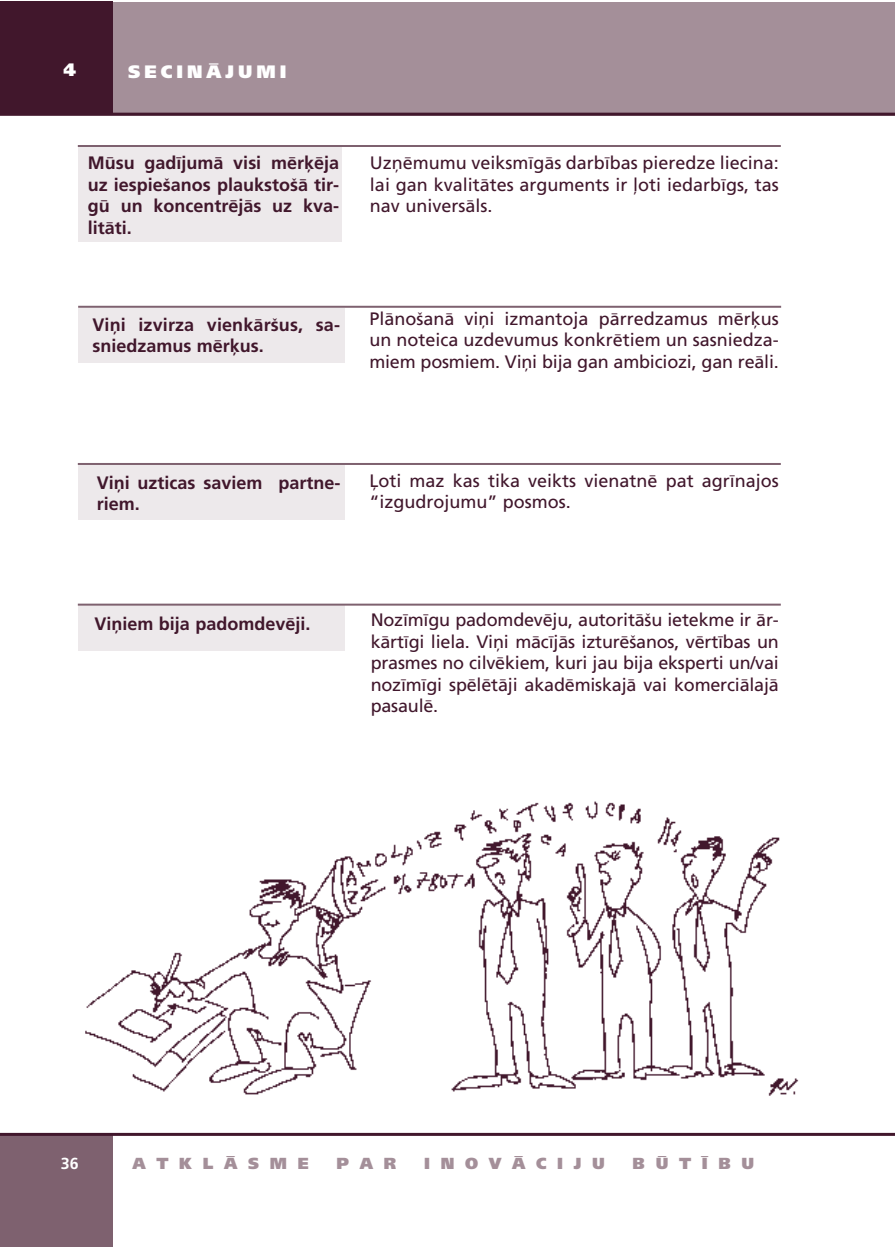
<style>
.page{position:relative;width:896px;height:1248px;background:#fff}
.page>*{position:absolute;margin:0;border:0;box-sizing:border-box;transform-origin:0 0}
.t1{font:18px/21.6px "Frutiger Lat Plain";color:#41172c;text-align:justify}
.t2{font:700 18px/21.6px "Frutiger Lat";color:#41172c}
.t3{font:900 18px "Frutiger Lat";letter-spacing:.22em;color:#fff}
.t4{font:900 16px "Frutiger Lat";letter-spacing:.665em;color:#a48f99}
.t5{font:700 16px "Frutiger Lat";color:#fff}
</style>
<div class="page">
<div style="left:0;top:2px;width:895px;height:114px;background:#a48f99"></div>
<div style="left:0;top:1px;width:113px;height:114px;background:#41172c"></div>
<div style="left:0;top:1135px;width:113px;height:112px;background:#7e616f"></div>
<hr style="left:0;top:1133px;width:895px;height:3px;background:#41172c">
<hr style="left:0;top:113px;width:895px;height:3px;background:#41172c">
<div style="left:78px;top:606px;width:267px;height:45px;background:#ede9eb"></div>
<hr style="left:78px;top:604px;width:703px;height:2px;background:#7e616f">
<div style="left:78px;top:465px;width:267px;height:55px;background:#ede9eb"></div>
<hr style="left:78px;top:463px;width:703px;height:2px;background:#7e616f">
<div style="left:78px;top:308px;width:267px;height:55px;background:#ede9eb"></div>
<hr style="left:78px;top:306px;width:703px;height:2px;background:#7e616f">
<div style="left:78px;top:147px;width:264px;height:94px;background:#ede9eb"></div>
<hr style="left:78px;top:145px;width:703px;height:2px;background:#7e616f">
<img style="left:85px;top:801px;width:714px;height:295px">
<p class="t3" style="left:63px;top:63px;width:14px">4</p>
<p class="t3" style="left:128px;top:64px;width:160px">SECINÅJUMI</p>
<p class="t2" style="left:88px;top:154px;width:253px;text-align:justify">Müsu gadîjumå visi mér˚éja uz iespießanos plaukstoßå tir&shy;gü un koncentréjås uz kva&shy;litåti.</p>
<p class="t1" style="left:370px;top:154px;width:410px">Uzñémumu veiksmîgås darbîbas pieredze liecina: lai gan kvalitåtes arguments ir ¬oti iedarbîgs, tas nav universåls.</p>
<p class="t2" style="left:92px;top:315px;width:249px">Viñi izvirza vienkårßus, sa&shy;sniedzamus mér˚us.</p>
<p class="t1" style="left:369px;top:309px;width:411px">Plånoßanå viñi izmantoja pårredzamus mér˚us un noteica uzdevumus konkrétiem un sasniedza&shy;miem posmiem. Viñi bija gan ambiciozi, gan reåli.</p>
<p class="t2" style="left:97px;top:473px;width:245px">Viñi uzticas saviem partne&shy;riem.</p>
<p class="t1" style="left:369px;top:471px;width:411px">Òoti maz kas tika veikts vienatné pat agrînajos “izgudrojumu” posmos.</p>
<p class="t2" style="left:94px;top:614px;width:218px">Viñiem bija padomdevéji.</p>
<p class="t1" style="left:371px;top:610px;width:410px">Nozîmîgu padomdevéju, autoritåßu ietekme ir år&shy;kårtîgi liela. Viñi måcîjås izturéßanos, vértîbas un prasmes no cilvékiem, kuri jau bija eksperti un/vai nozîmîgi spélétåji akadémiskajå vai komerciålajå pasaulé.</p>
<p class="t5" style="left:61px;top:1157px;width:19px">36</p>
<p class="t4" style="left:133px;top:1157px;width:178px">ATKLÅSME</p>
<p class="t4" style="left:337px;top:1157px;width:61px">PAR</p>
<p class="t4" style="left:424px;top:1157px;width:182px">INOVÅCIJU</p>
<p class="t4" style="left:633px;top:1157px;width:123px">BËTÈBU</p>
</div>
